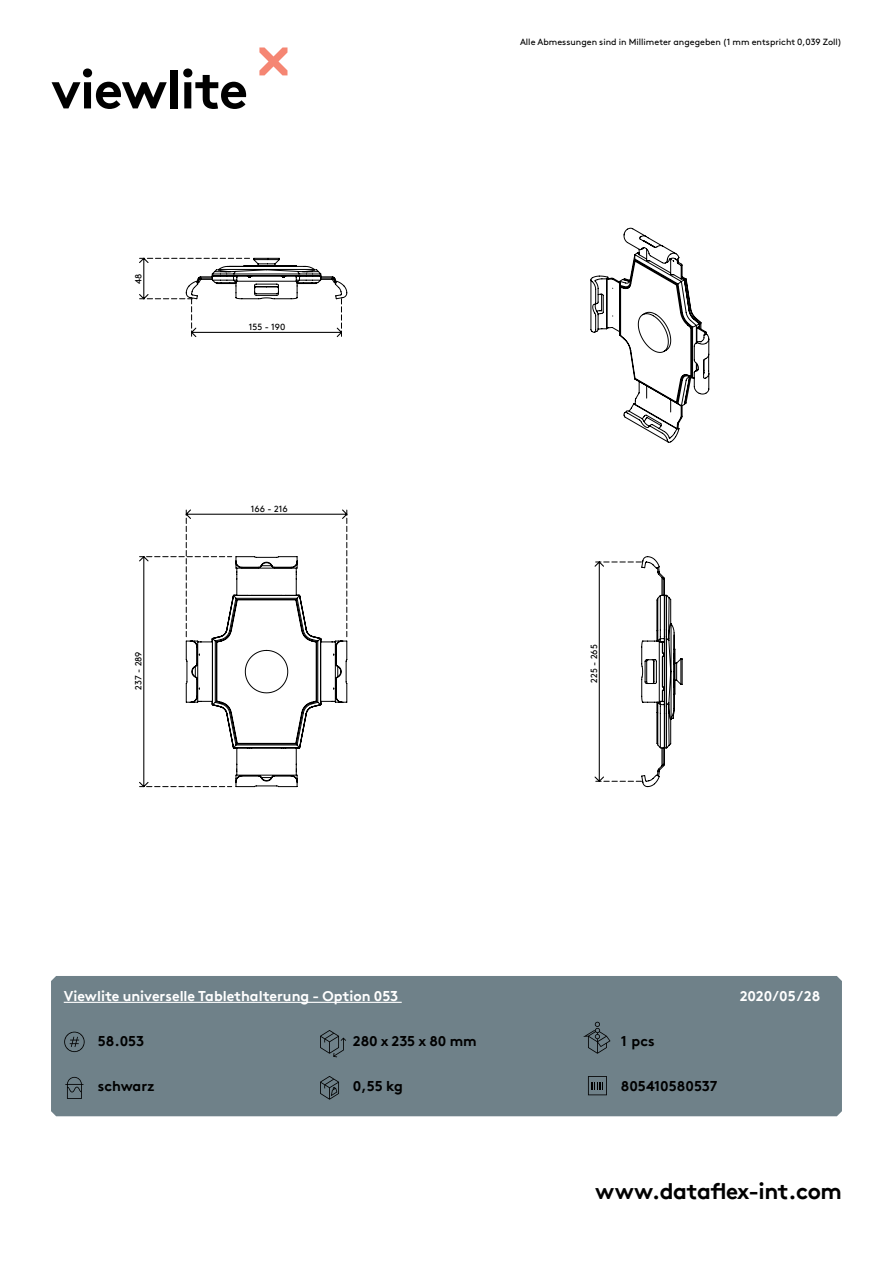
<style>
.page{position:relative;width:893px;height:1263px;background:#fff}
.page>*{position:absolute;margin:0;border:0;box-sizing:border-box;transform-origin:0 0}
.t1{font:700 54px "Brown Pro TT";letter-spacing:-.02em;color:#000}
.t2{font:700 22.5px "Brown Pro TT";letter-spacing:-.02em;color:#000}
.t3{font:700 14.25px "Brown Pro TT";color:#fff}
.t4{font:700 14.25px "Brown Pro TT";color:#000}
.t5{font:9px "Brown";color:#000}
.t6{font:9px "Brown Pro TT Regular Alt";color:#000}
</style>
<div class="page">
<svg style="left:259px;top:47px;width:28px;height:28px"></svg>
<div style="left:51px;top:976px;width:791px;height:140px;background:#6f8189"></div>
<svg style="left:139px;top:509px;width:209px;height:279px"></svg>
<svg style="left:139px;top:257px;width:209px;height:81px"></svg>
<svg style="left:590px;top:227px;width:120px;height:216px"></svg>
<svg style="left:594px;top:556px;width:89px;height:231px"></svg>
<svg style="left:64px;top:1032px;width:21px;height:20px"></svg>
<svg style="left:65px;top:1077px;width:18px;height:22px"></svg>
<svg style="left:320px;top:1030px;width:26px;height:27px"></svg>
<svg style="left:583px;top:1022px;width:27px;height:32px"></svg>
<svg style="left:320px;top:1076px;width:19px;height:24px"></svg>
<svg style="left:588px;top:1076px;width:19px;height:19px"></svg>
<hr style="left:64px;top:1002px;width:338px;height:1px;background:#fff">
<h1 class="t1" style="left:51px;top:68px;width:198px">viewlite</h1>
<p class="t6" style="left:132px;top:284px;width:12px;rotate:-90deg">48</p>
<p class="t6" style="left:132px;top:690px;width:40px;rotate:-90deg">237 - 289</p>
<p class="t6" style="left:249px;top:320px;width:38px">155 - 190</p>
<p class="t6" style="left:251px;top:502px;width:38px">166 - 216</p>
<p class="t5" style="left:520px;top:38px;width:323px">Alle Abmessungen sind in Millimeter angegeben (1 mm entspricht 0,039 Zoll)</p>
<p class="t6" style="left:587px;top:683px;width:40px;rotate:-90deg">225 - 265</p>
<h3 class="t3" style="left:64px;top:991px;width:336px">Viewlite universelle Tablethalterung - Option 053</h3>
<h3 class="t3" style="left:740px;top:991px;width:82px">2020/05/28</h3>
<h3 class="t4" style="left:98px;top:1035px;width:48px">58.053</h3>
<h3 class="t4" style="left:98px;top:1080px;width:58px">schwarz</h3>
<h3 class="t4" style="left:353px;top:1035px;width:125px">280 x 235 x 80 mm</h3>
<h3 class="t4" style="left:621px;top:1035px;width:35px">1 pcs</h3>
<h3 class="t4" style="left:353px;top:1080px;width:52px">0,55 kg</h3>
<h3 class="t4" style="left:621px;top:1080px;width:98px">805410580537</h3>
<h2 class="t2" style="left:595px;top:1173px;width:248px">www.dataflex-int.com</h2>
</div>
